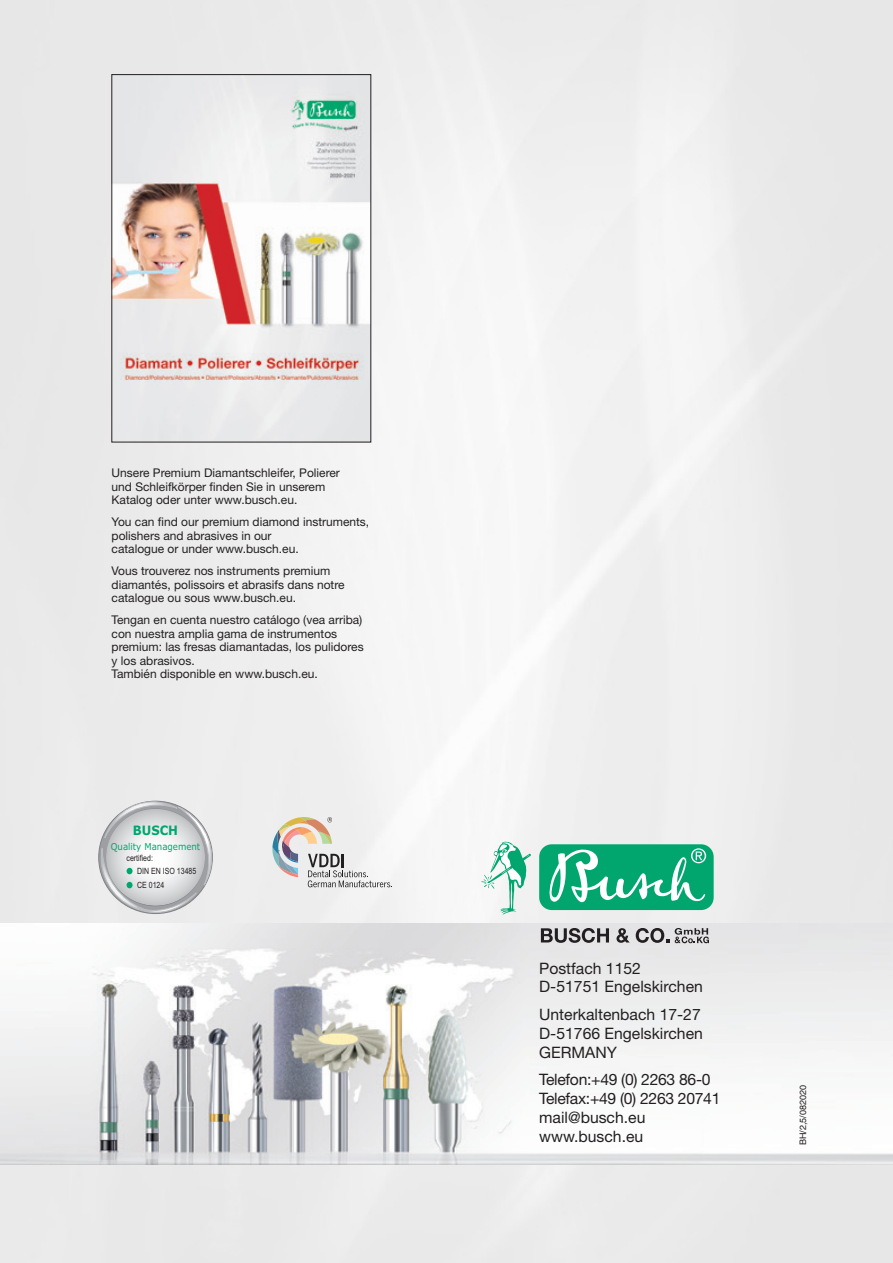
<style>
.page{position:relative;width:893px;height:1263px;background:#fff}
.page>*{position:absolute;margin:0;border:0;box-sizing:border-box;transform-origin:0 0}
.t1{font:15.75px/18.9px "Helvetica Neue";color:#231f20}
.t2{font:15.75px/18.9px "Helvetica Neue";letter-spacing:-.02em;color:#231f20}
.t3{font:700 12.9px "Verdana";color:#00a66e;scale:.91 1}
.t4{font:12px/13.5px "Helvetica Neue";color:#231f20}
.t5{font:9.45px "Verdana";color:#00a66e;scale:.91 1}
.t6{font:9px "Helvetica";color:#231f20}
.t7{font:8.7px "Arial Narrow";color:#231f20}
</style>
<div class="page">
<img style="left:0;top:0;width:893px;height:1263px">
<img style="left:0;top:923px;width:893px;height:241px">
<svg style="left:272px;top:817px;width:120px;height:70px"></svg>
<svg style="left:98px;top:801px;width:117px;height:114px"></svg>
<svg style="left:541px;top:928px;width:68px;height:15px"></svg>
<svg style="left:616px;top:928px;width:14px;height:15px"></svg>
<svg style="left:636px;top:928px;width:33px;height:15px"></svg>
<svg style="left:675px;top:928px;width:34px;height:15px"></svg>
<div style="left:539px;top:844px;width:175px;height:66px;background:#00a66e;border-radius:13px"></div>
<svg style="left:549px;top:848px;width:157px;height:54px"></svg>
<svg style="left:481px;top:841px;width:50px;height:74px"></svg>
<img style="left:114px;top:76px;width:255px;height:364px">
<p class="t4" style="left:112px;top:466px;width:230px">Unsere Premium Diamantschleifer, Polierer und Schleifkörper finden Sie in unserem<br>Katalog oder unter www.busch.eu.</p>
<p class="t4" style="left:112px;top:515px;width:259px">You can find our premium diamond instruments, polishers and abrasives in our<br>catalogue or under www.busch.eu.</p>
<p class="t4" style="left:112px;top:564px;width:234px">Vous trouverez nos instruments premium diamantés, polissoirs et abrasifs dans notre catalogue ou sous www.busch.eu.</p>
<p class="t4" style="left:112px;top:613px;width:254px">Tengan en cuenta nuestro catálogo (vea arriba) con nuestra amplia gama de instrumentos premium: las fresas diamantadas, los pulidores y los abrasivos.<br>También disponible en www.busch.eu.</p>
<p class="t3" style="left:133px;top:821px;width:51px">BUSCH</p>
<p class="t5" style="left:111px;top:840px;width:100px">Quality Management</p>
<p class="t7" style="left:127px;top:851px;width:28px">certified:</p>
<p class="t7" style="left:137px;top:879px;width:29px">CE 0124</p>
<p class="t7" style="left:137px;top:864px;width:61px">DIN EN ISO 13485</p>
<h1 class="t1" style="left:539px;top:958px;width:165px">Postfach 1152<br>D-51751 Engelskirchen</h1>
<h1 class="t1" style="left:539px;top:1004px;width:165px">Unterkaltenbach 17-27<br>D-51766 Engelskirchen<br>GERMANY</h1>
<h1 class="t2" style="left:539px;top:1070px;width:183px">Telefon:+49 (0) 2263 86-0<br>Telefax:+49 (0) 2263 20741 mail@busch.eu www.busch.eu</h1>
<p class="t6" style="left:798px;top:1145px;width:62px;rotate:-90deg">BH/2,5/082020</p>
</div>
